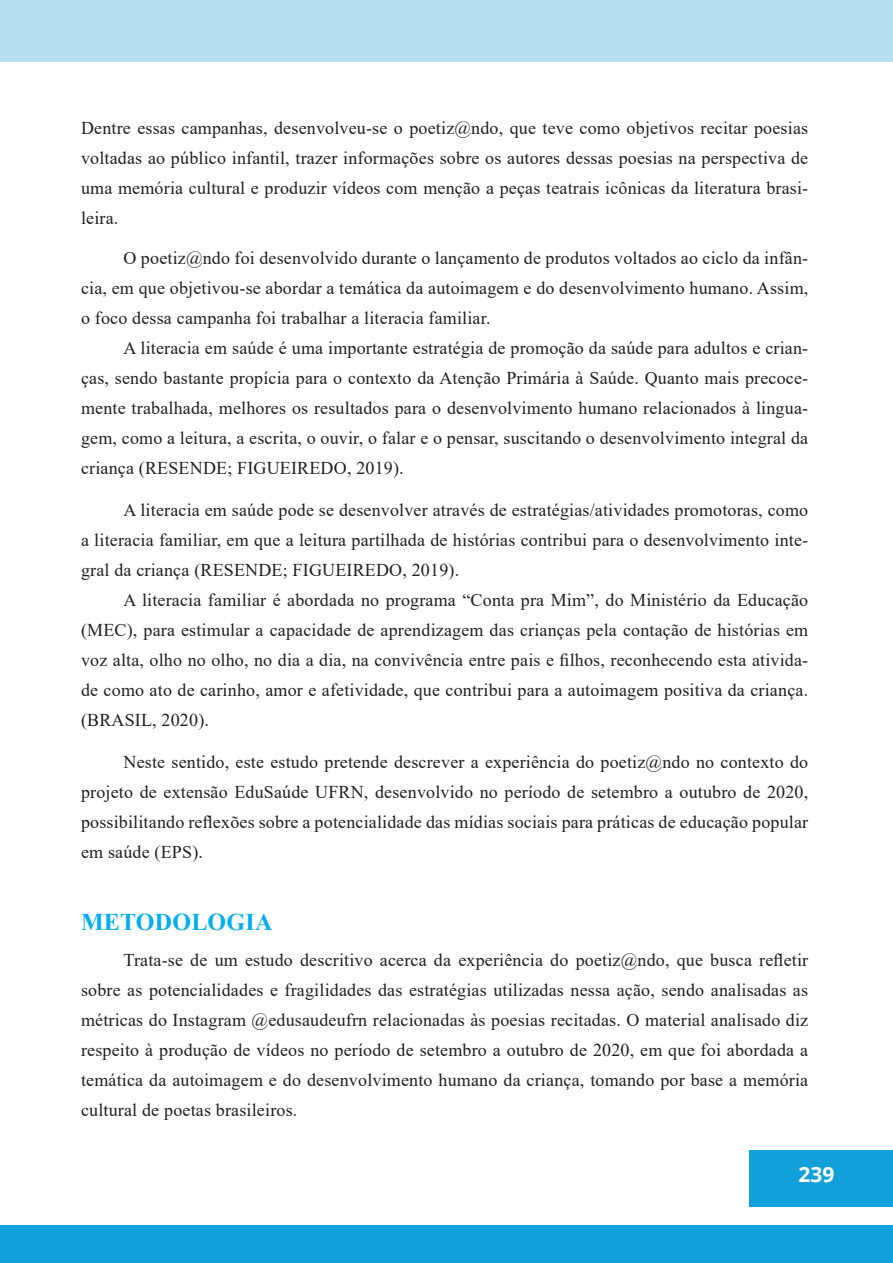
<style>
.page{position:relative;width:893px;height:1263px;background:#fff}
.page>*{position:absolute;margin:0;border:0;box-sizing:border-box;transform-origin:0 0}
.TÍTULO___ARTIGO{font:700 24px "Times New Roman";letter-spacing:.01em;color:#00aeef}
.t1{font:700 21px "Open Sans";color:#fff}
.TEXTO{font:18px/30px "Times New Roman";letter-spacing:.01em;color:#231f20;text-align:justify}
</style>
<div class="page">
<div style="left:0;top:0;width:893px;height:62px;background:#b7e0f3"></div>
<div style="left:749px;top:1150px;width:144px;height:57px;background:#12a0db"></div>
<div style="left:0;top:1225px;width:893px;height:38px;background:#12a0db"></div>
<p class="TEXTO" style="left:81px;top:112px;width:729px">Dentre essas campanhas, desenvolveu-se o poetiz@ndo, que teve como objetivos recitar poesias voltadas ao público infantil, trazer informações sobre os autores dessas poesias na perspectiva de uma memória cultural e produzir vídeos com menção a peças teatrais icônicas da literatura brasi&shy;leira.</p>
<p class="TEXTO" style="left:81px;top:242px;width:729px;text-indent:43px">O poetiz@ndo foi desenvolvido durante o lançamento de produtos voltados ao ciclo da infân&shy;cia, em que objetivou-se abordar a temática da autoimagem e do desenvolvimento humano. Assim, o foco dessa campanha foi trabalhar a literacia familiar.</p>
<p class="TEXTO" style="left:81px;top:332px;width:729px;text-indent:43px">A literacia em saúde é uma importante estratégia de promoção da saúde para adultos e crian&shy;ças, sendo bastante propícia para o contexto da Atenção Primária à Saúde. Quanto mais precoce&shy;mente trabalhada, melhores os resultados para o desenvolvimento humano relacionados à lingua&shy;gem, como a leitura, a escrita, o ouvir, o falar e o pensar, suscitando o desenvolvimento integral da criança (RESENDE; FIGUEIREDO, 2019).</p>
<p class="TEXTO" style="left:81px;top:494px;width:729px;text-indent:43px">A literacia em saúde pode se desenvolver através de estratégias/atividades promotoras, como a literacia familiar, em que a leitura partilhada de histórias contribui para o desenvolvimento inte&shy;gral da criança (RESENDE; FIGUEIREDO, 2019).</p>
<p class="TEXTO" style="left:81px;top:584px;width:729px;text-indent:43px">A literacia familiar é abordada no programa “Conta pra Mim”, do Ministério da Educação (MEC), para estimular a capacidade de aprendizagem das crianças pela contação de histórias em voz alta, olho no olho, no dia a dia, na convivência entre pais e filhos, reconhecendo esta ativida&shy;de como ato de carinho, amor e afetividade, que contribui para a autoimagem positiva da criança. (BRASIL, 2020).</p>
<p class="TEXTO" style="left:81px;top:746px;width:729px;text-indent:43px">Neste sentido, este estudo pretende descrever a experiência do poetiz@ndo no contexto do projeto de extensão EduSaúde UFRN, desenvolvido no período de setembro a outubro de 2020, possibilitando reflexões sobre a potencialidade das mídias sociais para práticas de educação popular em saúde (EPS).</p>
<p class="TÍTULO___ARTIGO" style="left:81px;top:905px;width:193px">METODOLOGIA</p>
<p class="TEXTO" style="left:81px;top:944px;width:729px;text-indent:43px">Trata-se de um estudo descritivo acerca da experiência do poetiz@ndo, que busca refletir sobre as potencialidades e fragilidades das estratégias utilizadas nessa ação, sendo analisadas as métricas do Instagram @edusaudeufrn relacionadas às poesias recitadas. O material analisado diz respeito à produção de vídeos no período de setembro a outubro de 2020, em que foi abordada a temática da autoimagem e do desenvolvimento humano da criança, tomando por base a memória cultural de poetas brasileiros.</p>
<p class="t1" style="left:799px;top:1160px;width:37px">239</p>
</div>
